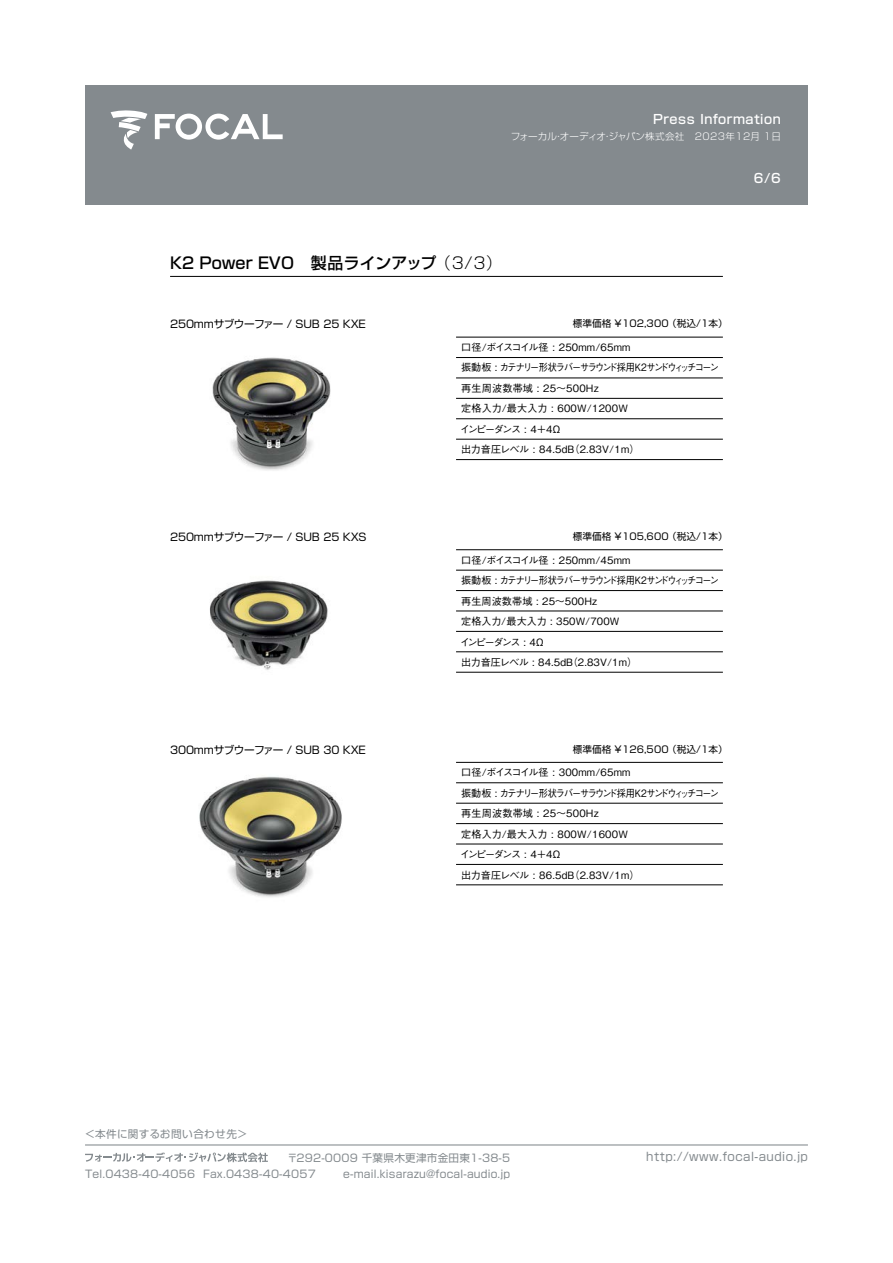
<style>
.page{position:relative;width:893px;height:1263px;background:#fff}
.page>*{position:absolute;margin:0;border:0;box-sizing:border-box;transform-origin:0 0}
.t1{font:500 15.9px "Shin Go Pro";color:#000}
.t2{font:500 12.75px "Shin Go Pro";letter-spacing:.04em;color:#fff}
.t3{font:500 12.75px "Helvetica Neue";letter-spacing:.04em;color:#fff}
.t4{font:11.7px "Shin Go Pro";letter-spacing:.04em;color:#848a8e}
.t5{font:10.65px/15.9px "Shin Go Pro";letter-spacing:.02em;color:#848a8e;text-align:right}
.t6{font:10.65px "Shin Go Pro";letter-spacing:-.01em;color:#000}
.t7{font:500 10.05px "Gothic BBB Pro";letter-spacing:.02em;color:#000}
.t8{font:500 10.05px "Gothic BBB Pro";letter-spacing:-.14em;color:#000}
.t9{font:500 10.05px "Gothic BBB Pro";letter-spacing:-.01em;color:#000}
.t10{font:500 10.05px "Gothic BBB Pro";letter-spacing:.01em;color:#000}
.t11{font:500 10.05px "Gothic BBB Pro";letter-spacing:-.15em;color:#000}
.t12{font:500 10.05px "Gothic BBB Pro";letter-spacing:-.165em;color:#000}
.t13{font:9.6px "Shin Go Pro";letter-spacing:.01em;color:#000}
.t14{font:500 9.6px "Gothic BBB Pro";letter-spacing:-.05em;color:#fff}
.t15{font:300 9.6px "Shin Go Pro";letter-spacing:.02em;color:#fff}
.s1{font-family:"Helvetica Neue"}
.s2{font-family:"Shin Go Pro";font-weight:300}
.s3{font-weight:300}
</style>
<div class="page">
<div style="left:85px;top:85px;width:723px;height:119px;background:#848a8e"></div>
<svg style="left:154px;top:114px;width:129px;height:26px"></svg>
<svg style="left:111px;top:110px;width:36px;height:40px"></svg>
<hr style="left:85px;top:1144px;width:723px;height:1px;background:#848a8e">
<svg style="left:85px;top:1152px;width:183px;height:10px"></svg>
<hr style="left:170px;top:276px;width:553px;height:1px;background:#000">
<hr style="left:456px;top:357px;width:267px;height:1px;background:#000">
<hr style="left:456px;top:337px;width:267px;height:1px;background:#000">
<hr style="left:456px;top:378px;width:267px;height:1px;background:#000">
<hr style="left:456px;top:398px;width:267px;height:1px;background:#000">
<hr style="left:456px;top:418px;width:267px;height:1px;background:#000">
<hr style="left:456px;top:439px;width:267px;height:1px;background:#000">
<hr style="left:456px;top:459px;width:267px;height:1px;background:#000">
<img style="left:212px;top:357px;width:119px;height:114px">
<hr style="left:456px;top:570px;width:267px;height:1px;background:#000">
<hr style="left:456px;top:549px;width:267px;height:1px;background:#000">
<hr style="left:456px;top:590px;width:267px;height:1px;background:#000">
<hr style="left:456px;top:611px;width:267px;height:1px;background:#000">
<hr style="left:456px;top:631px;width:267px;height:1px;background:#000">
<hr style="left:456px;top:651px;width:267px;height:1px;background:#000">
<hr style="left:456px;top:672px;width:267px;height:1px;background:#000">
<img style="left:210px;top:580px;width:118px;height:90px">
<hr style="left:456px;top:782px;width:267px;height:1px;background:#000">
<hr style="left:456px;top:762px;width:267px;height:1px;background:#000">
<hr style="left:456px;top:803px;width:267px;height:1px;background:#000">
<hr style="left:456px;top:823px;width:267px;height:1px;background:#000">
<hr style="left:456px;top:844px;width:267px;height:1px;background:#000">
<hr style="left:456px;top:864px;width:267px;height:1px;background:#000">
<hr style="left:456px;top:884px;width:267px;height:1px;background:#000">
<img style="left:199px;top:776px;width:143px;height:121px">
<p class="t2" style="left:661px;top:109px;width:121px"><span class="s1">Press</span> Information</p>
<p class="t14" style="left:759px;top:129px;width:17px">日9</p>
<p class="t2" style="left:653px;top:109px;width:43px">Press</p>
<p class="t15" style="left:511px;top:129px;width:241px">フォーカルオーディオジャパン株式会社　2023年12</p>
<p class="t3" style="left:725px;top:109px;width:49px">rmation</p>
<p class="t14" style="left:534px;top:129px;width:249px">フォーカルオーディオジャパン株式会社　2018年7<span class="s2">月 1日</span></p>
<p class="t14" style="left:573px;top:129px;width:11px">・</p>
<p class="t14" style="left:618px;top:129px;width:11px">・</p>
<p class="t15" style="left:554px;top:129px;width:11px">・</p>
<p class="t15" style="left:603px;top:129px;width:11px">・</p>
<h1 class="t1" style="left:170px;top:250px;width:334px">K2 Power EVO　製品ラインアップ<span class="s3">)3/3(</span></h1>
<p class="t6" style="left:170px;top:315px;width:197px">250mmサブウーファー / SUB 25 KXE</p>
<p class="t13" style="left:573px;top:316px;width:156px">標準価格 ¥102,300（税込/1本(</p>
<p class="t6" style="left:170px;top:528px;width:198px">250mmサブウーファー / SUB 25 KXS</p>
<p class="t6" style="left:170px;top:741px;width:197px">300mmサブウーファー / SUB 30 KXE</p>
<p class="t7" style="left:461px;top:339px;width:171px">口径/ボイスコイル径 : 250mm/65mm</p>
<p class="t8" style="left:461px;top:360px;width:259px">振動板 : カテナリー形状ラバーサラウンド採用K2サンドウィッチコーン</p>
<p class="t7" style="left:461px;top:380px;width:139px">再生周波数帯域 : 25〜500Hz</p>
<p class="t7" style="left:461px;top:401px;width:168px">定格入力/最大入力 : 600W/1200W</p>
<p class="t11" style="left:460px;top:421px;width:103px">インピーダンス : 4＋4Ω</p>
<p class="t9" style="left:569px;top:442px;width:72px">（2.83V/1m(</p>
<p class="t9" style="left:461px;top:442px;width:115px">出力音圧レベル : 84.5dB</p>
<p class="t13" style="left:573px;top:528px;width:156px">標準価格 ¥105,600（税込/1本(</p>
<p class="t7" style="left:461px;top:552px;width:171px">口径/ボイスコイル径 : 250mm/45mm</p>
<p class="t8" style="left:461px;top:572px;width:259px">振動板 : カテナリー形状ラバーサラウンド採用K2サンドウィッチコーン</p>
<p class="t10" style="left:461px;top:593px;width:137px">再生周波数帯域 : 25〜500Hz</p>
<p class="t10" style="left:461px;top:613px;width:160px">定格入力/最大入力 : 350W/700W</p>
<p class="t12" style="left:460px;top:634px;width:86px">インピーダンス Ω4:</p>
<p class="t9" style="left:568px;top:654px;width:71px">（2.83V/1m(</p>
<p class="t9" style="left:461px;top:654px;width:113px">出力音圧レベル : 84.5dB</p>
<p class="t13" style="left:573px;top:741px;width:156px">標準価格 ¥126,500（税込/1本(</p>
<p class="t7" style="left:461px;top:764px;width:171px">口径/ボイスコイル径 : 300mm/65mm</p>
<p class="t8" style="left:461px;top:785px;width:259px">振動板 : カテナリー形状ラバーサラウンド採用K2サンドウィッチコーン</p>
<p class="t7" style="left:461px;top:805px;width:139px">再生周波数帯域 : 25〜500Hz</p>
<p class="t7" style="left:461px;top:826px;width:168px">定格入力/最大入力 : 800W/1600W</p>
<p class="t11" style="left:460px;top:846px;width:103px">インピーダンス : 4＋4Ω</p>
<p class="t9" style="left:569px;top:867px;width:72px">（2.83V/1m(</p>
<p class="t9" style="left:461px;top:867px;width:115px">出力音圧レベル : 86.5dB</p>
<p class="t2" style="left:754px;top:168px;width:28px">6/6</p>
<p class="t3" style="left:753px;top:168px;width:21px">4/5</p>
<p class="t5" style="left:85px;top:1125px;width:164px">＜本件に関するお問い合わせ先&lt;</p>
<p class="t5" style="left:85px;top:1164px;width:112px">Tel.0438-40-4056</p>
<p class="t5" style="left:287px;top:1148px;width:225px">〒292-0009 千葉県木更津市金田東1-38-5 e-mail.kisarazu@focal-audio j p.</p>
<p class="t5" style="left:203px;top:1164px;width:114px">Fax.0438-40-4057</p>
<p class="t4" style="left:646px;top:1146px;width:163px">http://www.focal-audio j p.</p>
</div>
